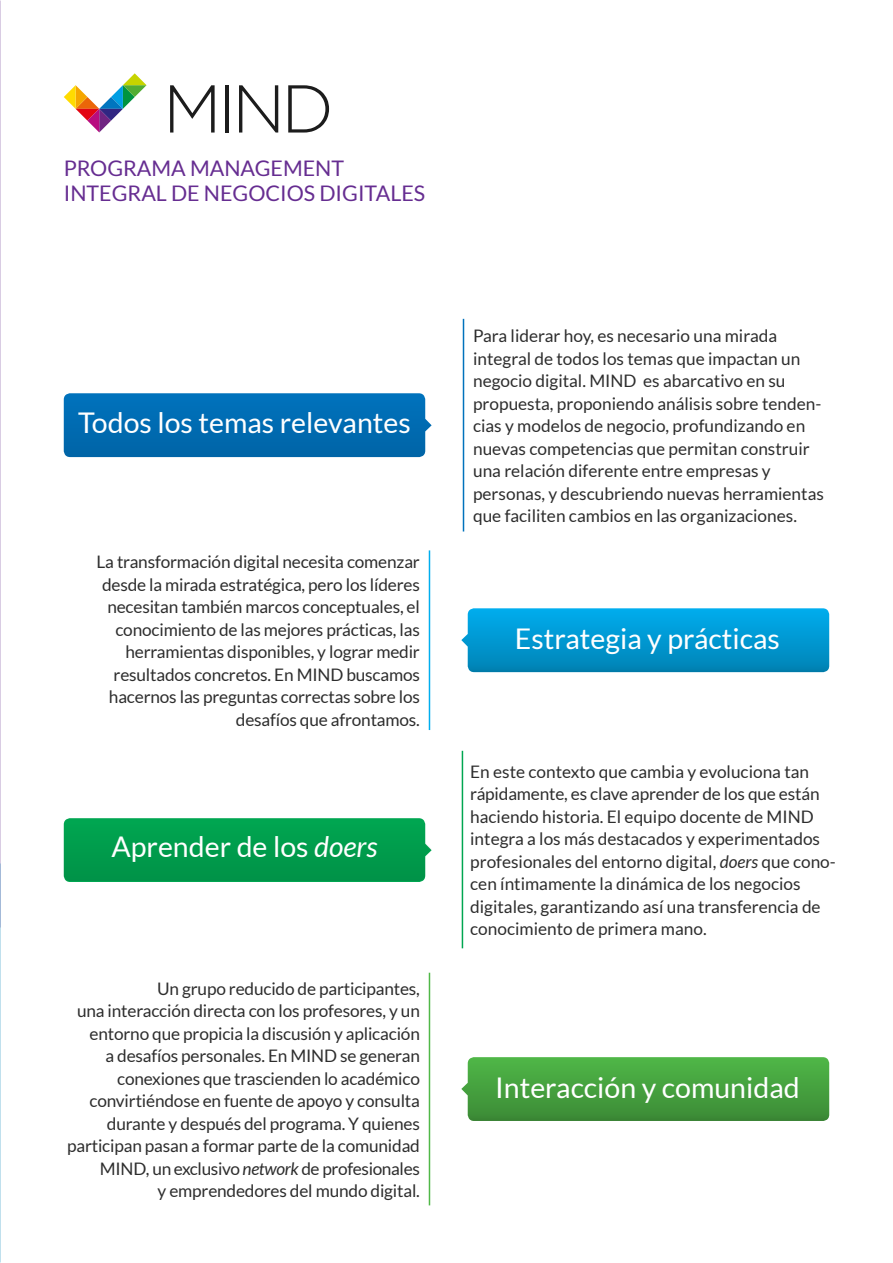
<style>
.page{position:relative;width:893px;height:1263px;background:#fff}
.page>*{position:absolute;margin:0;border:0;box-sizing:border-box;transform-origin:0 0}
.t1{font:28.5px "Lato";color:#fff}
.t2{font:21.45px/25.2px "Lato";color:#662d91}
.t3{font:17.25px/22.5px "Lato";letter-spacing:-.01em;color:#2d2d2d}
.s1{font-style:italic}
</style>
<div class="page">
<svg style="left:64px;top:393px;width:368px;height:64px;background:#056eb3"></svg>
<hr style="left:463px;top:319px;width:1px;height:212px;background:#0072bc">
<svg style="left:64px;top:818px;width:368px;height:64px;background:#059e4f"></svg>
<hr style="left:462px;top:751px;width:1px;height:197px;background:#00a651">
<svg style="left:461px;top:1057px;width:368px;height:64px;background:#49a242"></svg>
<hr style="left:429px;top:973px;width:1px;height:232px;background:#50b848">
<svg style="left:461px;top:608px;width:368px;height:64px;background:#0599d1"></svg>
<hr style="left:429px;top:550px;width:1px;height:180px;background:#00aeef">
<svg style="left:64px;top:73px;width:83px;height:59px"></svg>
<svg style="left:170px;top:85px;width:45px;height:48px"></svg>
<hr style="left:225px;top:85px;width:4px;height:48px;background:#1c1c1c">
<svg style="left:239px;top:85px;width:39px;height:48px"></svg>
<svg style="left:288px;top:85px;width:41px;height:48px"></svg>
<img style="left:0;top:863px;width:1px;height:400px">
<p class="t2" style="left:64px;top:155px;width:363px">PROGRAMA MANAGEMENT<br>INTEGRAL DE NEGOCIOS DIGITALES</p>
<h1 class="t1" style="left:78px;top:406px;width:334px">Todos los temas relevantes</h1>
<p class="t3" style="left:97px;top:551px;width:325px;text-align:right">La transformación digital necesita comenzar desde la mirada estratégica, pero los líderes necesitan también marcos conceptuales, el conocimiento de las mejores prácticas, las herramientas disponibles, y lograr medir resultados concretos. En MIND buscamos hacernos las preguntas correctas sobre los desafíos que afrontamos.</p>
<h1 class="t1" style="left:111px;top:830px;width:268px">Aprender de los <span class="s1">doers</span></h1>
<p class="t3" style="left:67px;top:977px;width:354px;text-align:right">Un grupo reducido de participantes,<br>una interacción directa con los profesores, y un entorno que propicia la discusión y aplicación<br>a desafíos personales. En MIND se generan conexiones que trascienden lo académico convirtiéndose en fuente de apoyo y consulta durante y después del programa. Y quienes participan pasan a formar parte de la comunidad MIND, un exclusivo <span class="s1">network</span> de profesionales<br>y emprendedores del mundo digital.</p>
<p class="t3" style="left:473px;top:324px;width:352px">Para liderar hoy, es necesario una mirada integral de todos los temas que impactan un negocio digital. MIND es abarcativo en su propuesta, proponiendo análisis sobre tenden&shy;cias y modelos de negocio, profundizando en nuevas competencias que permitan construir una relación diferente entre empresas y personas, y descubriendo nuevas herramientas que faciliten cambios en las organizaciones.</p>
<h1 class="t1" style="left:515px;top:623px;width:266px">Estrategia y prácticas</h1>
<p class="t3" style="left:470px;top:760px;width:367px">En este contexto que cambia y evoluciona tan rápidamente, es clave aprender de los que están haciendo historia. El equipo docente de MIND integra a los más destacados y experimentados profesionales del entorno digital, <span class="s1">doers</span> que cono&shy;cen íntimamente la dinámica de los negocios digitales, garantizando así una transferencia de conocimiento de primera mano.</p>
<h1 class="t1" style="left:495px;top:1072px;width:306px">Interacción y comunidad</h1>
</div>
